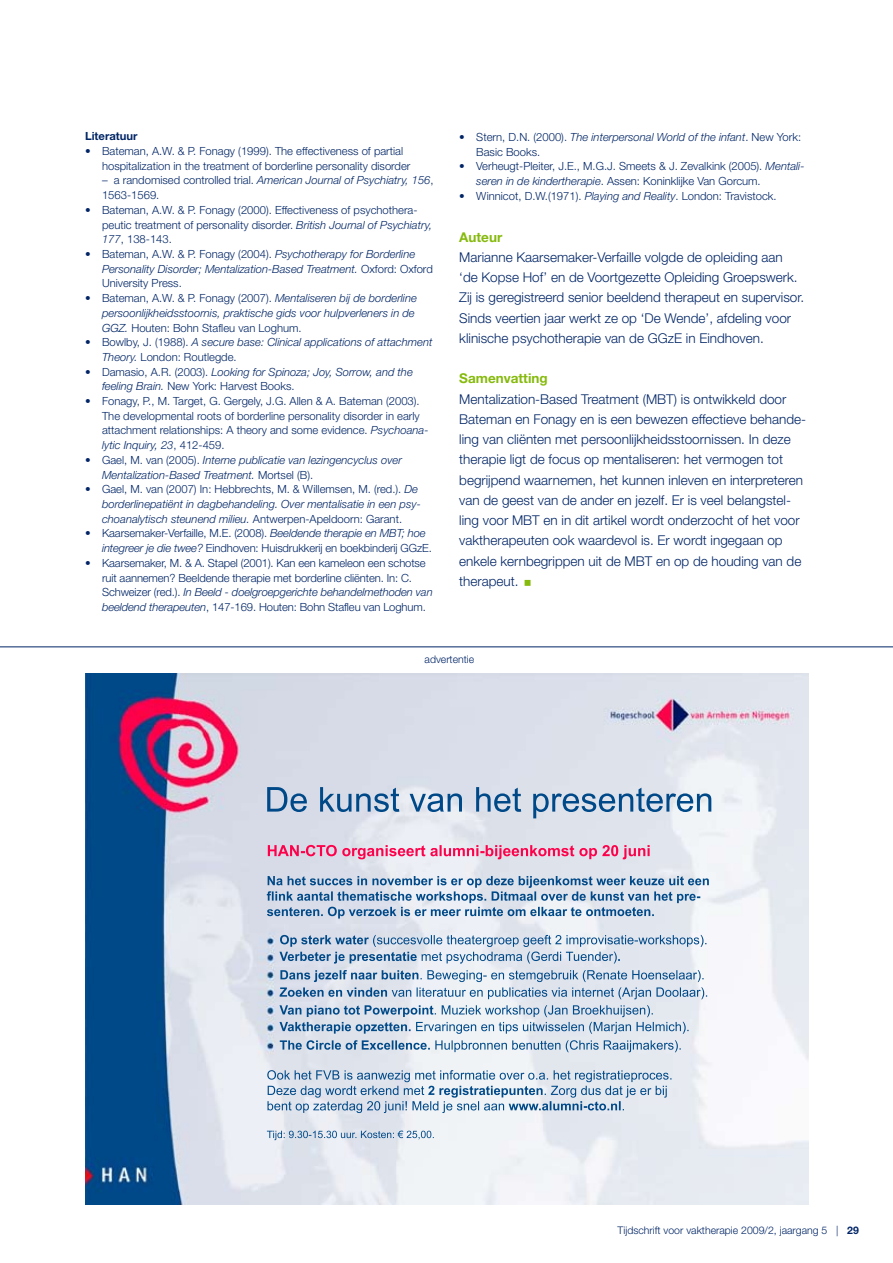
<style>
.page{position:relative;width:893px;height:1263px;background:#fff}
.page>*{position:absolute;margin:0;border:0;box-sizing:border-box;transform-origin:0 0}
.t1{font:300 13.5px/20.2px "Helvetica Neue LT Std";color:#002566}
.t2{font:700 13.5px "Helvetica Neue LT Std";color:#86ba0d}
.t3{font:300 11.25px/14.7px "Helvetica Neue LT Std";color:#002566}
.t4{font:italic 300 11.25px/14.7px "Helvetica Neue LT Std";color:#002566}
.t5{font:700 11.25px "Helvetica Neue LT Std";color:#002566}
.t6{font:300 10.5px "Helvetica Neue LT Std";color:#002566}
.s1{font-style:italic}
.s2{font-style:normal}
.s3{font-weight:700}
</style>
<div class="page">
<img style="left:85px;top:674px;width:723px;height:531px">
<hr style="left:0;top:646px;width:893px;height:1px;background:#002566">
<p class="t5" style="left:85px;top:129px;width:54px">Literatuur</p>
<p class="t3" style="left:102px;top:143px;width:310px;text-indent:-17px">• Bateman, A.W. &amp; P. Fonagy (1999). The effectiveness of partial hospitalization in the treatment of borderline personality disorder</p>
<p class="t3" style="left:102px;top:173px;width:333px">– a randomised controlled trial. <span class="s1">American Journal of Psychiatry, 156</span>,<br>1563-1569.</p>
<p class="t3" style="left:102px;top:202px;width:332px;text-indent:-17px">• Bateman, A.W. &amp; P. Fonagy (2000). Effectiveness of psychothera&shy;peutic treatment of personality disorder. <span class="s1">British Journal of Psychiatry,<br>177</span>, 138-143.</p>
<p class="t4" style="left:102px;top:246px;width:332px;text-indent:-17px"><span class="s2">• Bateman, A.W. &amp; P. Fonagy (2004).</span> Psychotherapy for Borderline<br>Personality Disorder; Mentalization-Based Treatment. <span class="s2">Oxford: Oxford<br>University Press.</span></p>
<p class="t4" style="left:102px;top:291px;width:316px;text-indent:-17px"><span class="s2">• Bateman, A.W. &amp; P. Fonagy (2007).</span> Mentaliseren bij de borderline persoonlijkheidsstoornis, praktische gids voor hulpverleners in de<br>GGZ. <span class="s2">Houten: Bohn Stafleu van Loghum.</span></p>
<p class="t4" style="left:102px;top:335px;width:332px;text-indent:-17px"><span class="s2">• Bowlby, J. (1988).</span> A secure base: Clinical applications of attachment<br>Theory. <span class="s2">London: Routlegde.</span></p>
<p class="t4" style="left:102px;top:364px;width:312px;text-indent:-17px"><span class="s2">• Damasio, A.R. (2003).</span> Looking for Spinoza; Joy, Sorrow, and the feeling Brain. <span class="s2">New York: Harvest Books.</span></p>
<p class="t3" style="left:102px;top:393px;width:328px;text-indent:-17px">• Fonagy, P., M. Target, G. Gergely, J.G. Allen &amp; A. Bateman (2003).<br>The developmental roots of borderline personality disorder in early attachment relationships: A theory and some evidence. <span class="s1">Psychoana&shy;lytic Inquiry, 23</span>, 412-459.</p>
<p class="t4" style="left:102px;top:452px;width:301px;text-indent:-17px"><span class="s2">• Gael, M. van (2005).</span> Interne publicatie van lezingencyclus over<br>Mentalization-Based Treatment. <span class="s2">Mortsel (B).</span></p>
<p class="t4" style="left:102px;top:482px;width:320px;text-indent:-17px"><span class="s2">• Gael, M. van (2007) In: Hebbrechts, M. &amp; Willemsen, M. (red.).</span> De borderlinepatiënt in dagbehandeling. Over mentalisatie in een psy&shy;choanalytisch steunend milieu. <span class="s2">Antwerpen-Apeldoorn: Garant.</span></p>
<p class="t3" style="left:102px;top:526px;width:331px;text-indent:-17px">• Kaarsemaker-Verfaille, M.E. (2008). <span class="s1">Beeldende therapie en MBT; hoe integreer je die twee?</span> Eindhoven: Huisdrukkerij en boekbinderij GGzE.</p>
<p class="t3" style="left:102px;top:555px;width:332px;text-indent:-17px">• Kaarsemaker, M. &amp; A. Stapel (2001). Kan een kameleon een schotse ruit aannemen? Beeldende therapie met borderline cliënten. In: C.<br>Schweizer (red.). <span class="s1">In Beeld - doelgroepgerichte behandelmethoden van beeldend therapeuten</span>, 147-169. Houten: Bohn Stafleu van Loghum.</p>
<p class="t3" style="left:476px;top:129px;width:326px;text-indent:-17px">• Stern, D.N. (2000). <span class="s1">The interpersonal World of the infant</span>. New York:<br>Basic Books.</p>
<p class="t3" style="left:476px;top:159px;width:330px;text-indent:-17px">• Verheugt-Pleiter, J.E., M.G.J. Smeets &amp; J. Zevalkink (2005). <span class="s1">Mentali&shy;seren in de kindertherapie</span>. Assen: Koninklijke Van Gorcum.</p>
<p class="t3" style="left:459px;top:188px;width:319px">• Winnicot, D.W.(1971). <span class="s1">Playing and Reality</span>. London: Travistock.</p>
<p class="t2" style="left:459px;top:228px;width:45px">Auteur</p>
<p class="t1" style="left:459px;top:247px;width:346px">Marianne Kaarsemaker-Verfaille volgde de opleiding aan ‘de Kopse Hof’ en de Voortgezette Opleiding Groepswerk.<br>Zij is geregistreerd senior beeldend therapeut en supervisor.<br>Sinds veertien jaar werkt ze op ‘De Wende’, afdeling voor klinische psychotherapie van de GGzE in Eindhoven.</p>
<p class="t2" style="left:459px;top:370px;width:90px">Samenvatting</p>
<p class="t1" style="left:459px;top:388px;width:348px">Mentalization-Based Treatment (MBT) is ontwikkeld door Bateman en Fonagy en is een bewezen effectieve behande&shy;ling van cliënten met persoonlijkheidsstoornissen. In deze therapie ligt de focus op mentaliseren: het vermogen tot begrijpend waarnemen, het kunnen inleven en interpreteren van de geest van de ander en jezelf. Er is veel belangstel&shy;ling voor MBT en in dit artikel wordt onderzocht of het voor vaktherapeuten ook waardevol is. Er wordt ingegaan op enkele kernbegrippen uit de MBT en op de houding van de therapeut.</p>
<p class="t6" style="left:425px;top:653px;width:51px">advertentie</p>
<p class="t6" style="left:617px;top:1224px;width:243px">Tijdschrift voor vaktherapie 2009/2, jaargang 5 | <span class="s3">29</span></p>
</div>
